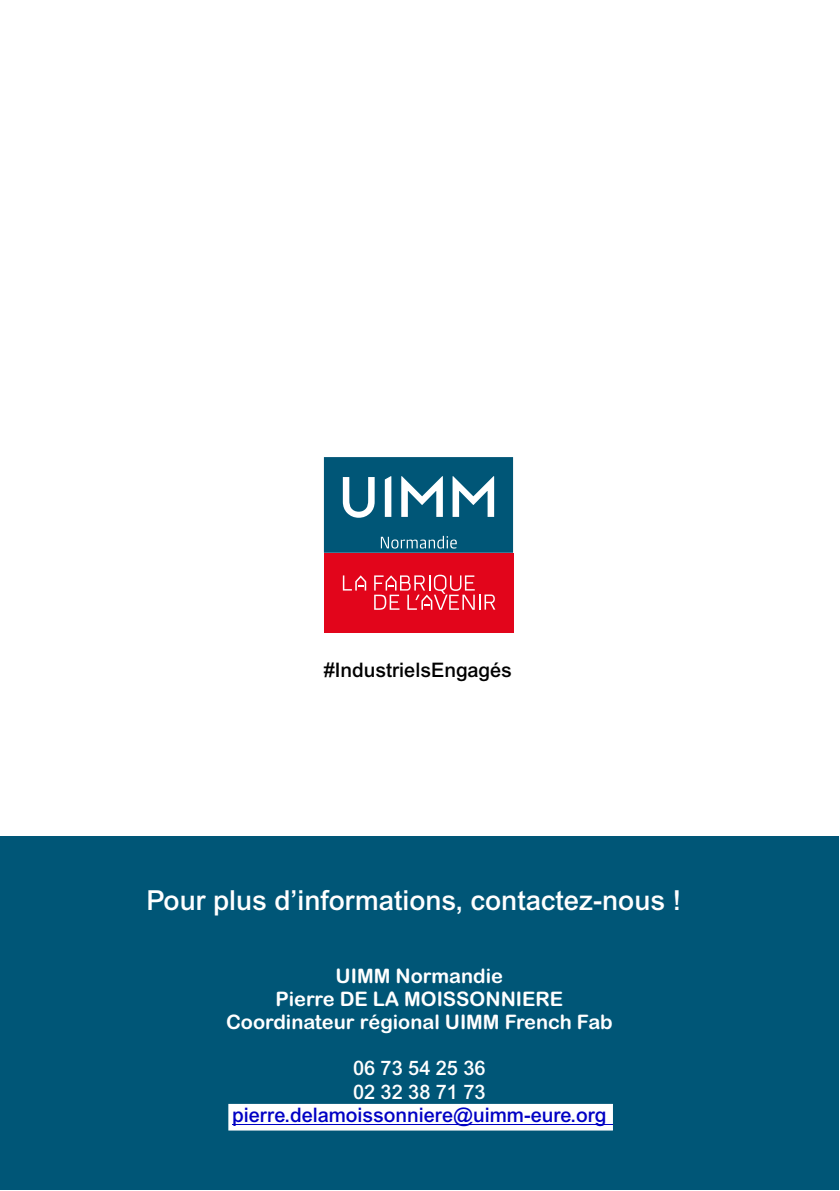
<style>
.page{position:relative;width:840px;height:1191px;background:#fff}
.page>*{position:absolute;margin:0;border:0;box-sizing:border-box;transform-origin:0 0}
.t1{font:500 27.6px "Arial MT Std";color:#fff}
.t2{font:20px/23.2px "Arial Rounded MT Bold";color:#fff;text-align:center}
.t3{font:500 20px "Arial MT Std";color:#0000c4}
.t4{font:500 20px/23.4px "Arial MT Std";color:#fff}
.t5{font:500 20px "Arial MT Std";color:#010101}
</style>
<div class="page">
<div style="left:0;top:837px;width:838px;height:352px;background:#005677"></div>
<div style="left:324px;top:553px;width:188px;height:79px;background:#e2051b"></div>
<svg style="left:342px;top:575px;width:24px;height:15px"></svg>
<svg style="left:374px;top:574px;width:121px;height:36px"></svg>
<svg style="left:324px;top:457px;width:188px;height:96px;background:#246d8a"></svg>
<div style="left:228px;top:1103px;width:384px;height:27px;background:#fff"></div>
<hr style="left:232px;top:1124px;width:379px;height:1px;background:#0000c4">
<p class="t5" style="left:323px;top:662px;width:189px">#IndustrielsEngagés</p>
<h1 class="t1" style="left:146px;top:890px;width:535px">Pour plus d’informations, contactez-nous !</h1>
<p class="t2" style="left:226px;top:966px;width:387px">UIMM Normandie<br>Pierre DE LA MOISSONNIERE<br>Coordinateur régional UIMM French Fab</p>
<p class="t4" style="left:353px;top:1059px;width:134px">06 73 54 25 36<br>02 32 38 71 73</p>
<p class="t3" style="left:232px;top:1107px;width:376px">pierre.delamoissonniere@uimm-eure.org</p>
</div>
